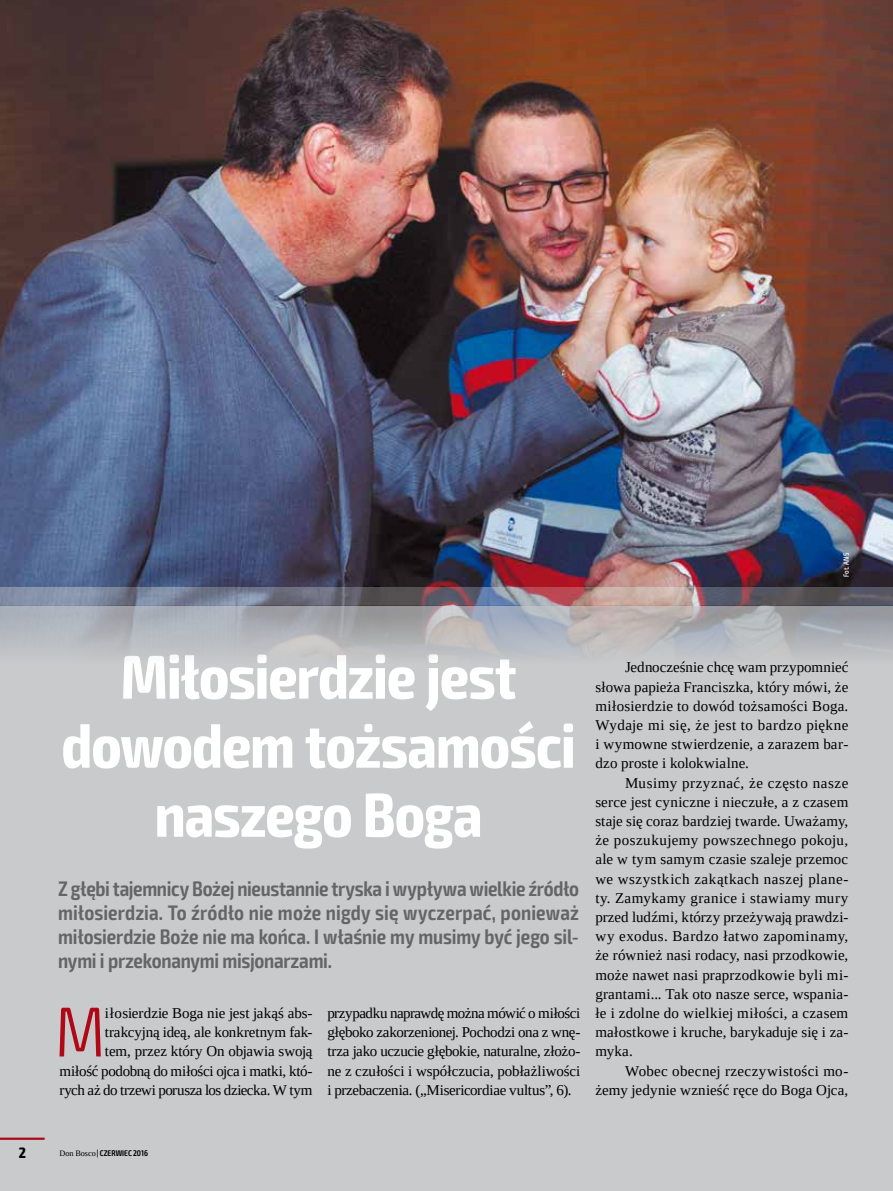
<style>
.page{position:relative;width:893px;height:1191px;background:#c8cacb}
.page>*{position:absolute;margin:0;border:0;box-sizing:border-box;transform-origin:0 0}
.t1{font:300 condensed 70.65px "Exo 2";color:#af0917}
.t2{font:700 condensed 62.1px/69px "Exo 2";letter-spacing:-.015em;color:#fff;text-align:center}
.t3{font:600 condensed 21px/24px "Exo 2";letter-spacing:-.01em;color:#646567;text-align:justify}
.t4{font:15px/19.2px "Tinos";color:#000;text-align:justify}
.t5{font:700 condensed 15px "Exo 2";color:#000}
.t6{font:600 condensed 8.25px "Exo 2";color:#000}
.t7{font:500 condensed 7.5px "Exo 2";letter-spacing:.02em;color:#fff}
.s1{font-family:"Tinos";font-weight:400;font-stretch:normal}
</style>
<div class="page">
<hr style="left:0;top:1137px;width:45px;height:2px;background:#af0917">
<img style="left:0;top:0;width:893px;height:656px">
<p class="t7" style="left:842px;top:577px;width:26px;rotate:-90deg">Fot. ANS</p>
<h2 class="t2" style="left:61px;top:644px;width:516px">Miłosierdzie jest dowodem tożsamości naszego Boga</h2>
<h3 class="t3" style="left:58px;top:877px;width:522px">Z głębi tajemnicy Bożej nieustannie tryska i wypływa wielkie źródło miłosierdzia. To źródło nie może nigdy się wyczerpać, ponieważ miłosierdzie Boże nie ma końca. I właśnie my musimy być jego sil&shy;nymi i przekonanymi misjonarzami.</h3>
<h1 class="t1" style="left:55px;top:990px;width:51px">M</h1>
<p class="t4" style="left:60px;top:1003px;width:255px;text-align:right">iłosierdzie Boga nie jest jakąś abs&shy;trakcyjną ideą, ale konkretnym fak-<br>tem, przez który On objawia swoją<br>miłość podobną do miłości ojca i matki, któ&shy;rych aż do trzewi porusza los dziecka. W tym</p>
<p class="t4" style="left:327px;top:1003px;width:255px">przypadku naprawdę można mówić o miłości głęboko zakorzenionej. Pochodzi ona z wnę&shy;trza jako uczucie głębokie, naturalne, złożo&shy;ne z czułości i współczucia, pobłażliwości i przebaczenia. („Misericordiae vultus”, 6).</p>
<p class="t4" style="left:595px;top:657px;width:255px;text-indent:30px">Jednocześnie chcę wam przypomnieć słowa papieża Franciszka, który mówi, że miłosierdzie to dowód tożsamości Boga.<br>Wydaje mi się, że jest to bardzo piękne i wymowne stwierdzenie, a zarazem bar&shy;dzo proste i kolokwialne.</p>
<p class="t4" style="left:595px;top:773px;width:255px;text-indent:30px">Musimy przyznać, że często nasze serce jest cyniczne i nieczułe, a z czasem staje się coraz bardziej twarde. Uważamy, że poszukujemy powszechnego pokoju, ale w tym samym czasie szaleje przemoc we wszystkich zakątkach naszej plane&shy;ty. Zamykamy granice i stawiamy mury przed ludźmi, którzy przeżywają prawdzi&shy;wy exodus. Bardzo łatwo zapominamy, że również nasi rodacy, nasi przodkowie, może nawet nasi praprzodkowie byli mi&shy;grantami... Tak oto nasze serce, wspania&shy;łe i zdolne do wielkiej miłości, a czasem małostkowe i kruche, barykaduje się i za&shy;myka.</p>
<p class="t4" style="left:595px;top:1061px;width:255px;text-align:right">Wobec obecnej rzeczywistości mo&shy;żemy jedynie wznieść ręce do Boga Ojca,</p>
<p class="t5" style="left:19px;top:1143px;width:9px">2</p>
<p class="t6" style="left:60px;top:1147px;width:90px"><span class="s1">Don Bosco</span> | CZERWIEC 2016</p>
</div>
